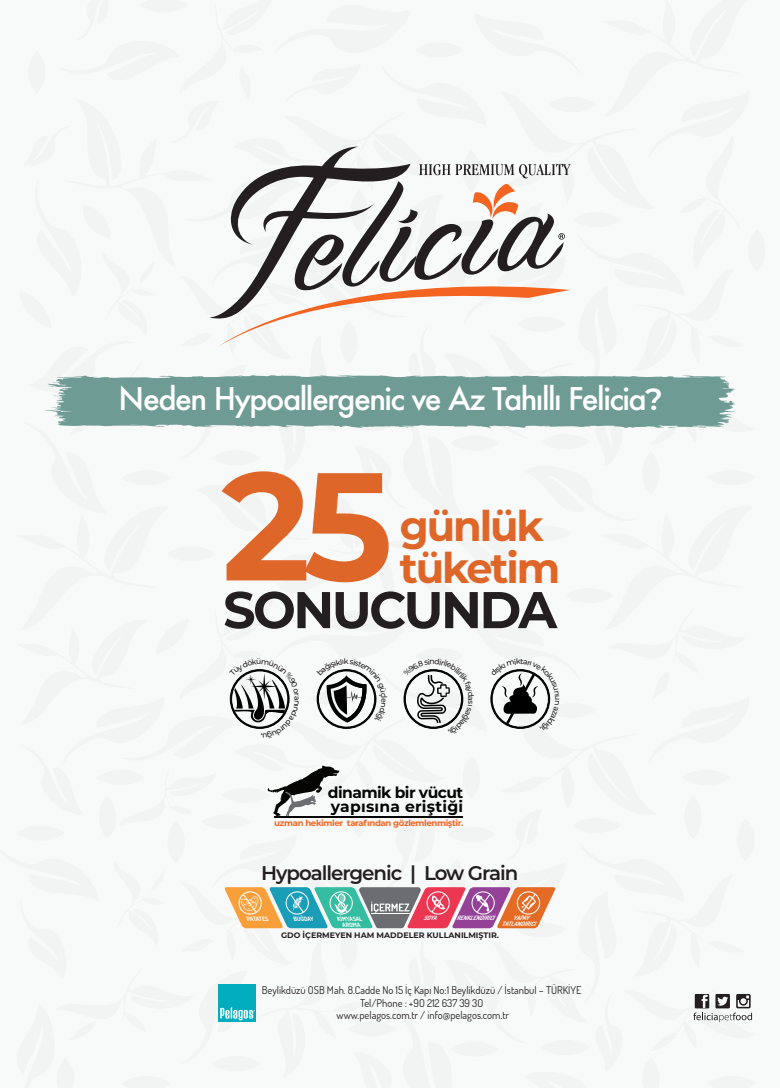
<style>
.page{position:relative;width:780px;height:1088px;background:#fff}
.page>*{position:absolute;margin:0;border:0;box-sizing:border-box;transform-origin:0 0}
.t1{font:700 153.25px "Montserrat";color:#de6629}
.t2{font:700 51.62px "Montserrat";letter-spacing:-.05em;color:#231f20}
.t3{font:700 42.12px/41.2px "Montserrat";letter-spacing:-.05em;color:#de6629}
.t4{font:500 30.5px "Futura";letter-spacing:-.05em;color:#fff}
.t5{font:600 19.75px "Montserrat";letter-spacing:-.05em;color:#231f20}
.t6{font:700 15.5px/14.5px "Montserrat";letter-spacing:.005em;color:#050504}
.t7{font:10.62px/12.8px "Dosis";color:#231f20;text-align:center}
.t8{font:700 8.5px "Montserrat";letter-spacing:-.04em;color:#f36523}
.t9{font:700 7.88px "Montserrat";color:#231f20}
.t10{font:italic 700 6px/5.8px "Dosis";color:#fff;text-align:center}
.s1{font-family:"Montserrat";font-weight:600}
</style>
<div class="page">
<img style="left:0;top:0;width:765px;height:1088px">
<svg style="left:209px;top:147px;width:201px;height:172px"></svg>
<svg style="left:218px;top:164px;width:352px;height:183px"></svg>
<svg style="left:45px;top:375px;width:690px;height:53px;background:#7ba39e"></svg>
<svg style="left:268px;top:765px;width:71px;height:52px"></svg>
<hr style="left:274px;top:816px;width:189px;height:1px;background:#050504">
<svg style="left:224px;top:887px;width:331px;height:41px;background:#aa938d"></svg>
<hr style="left:371px;top:913px;width:38px;height:1px;background:#fff">
<div style="left:218px;top:984px;width:37px;height:37px;background:#00adbc"></div>
<svg style="left:220px;top:1007px;width:35px;height:13px"></svg>
<svg style="left:693px;top:994px;width:59px;height:28px"></svg>
<svg style="left:490px;top:658px;width:69px;height:72px"></svg>
<svg style="left:403px;top:658px;width:71px;height:76px"></svg>
<svg style="left:316px;top:658px;width:71px;height:71px"></svg>
<svg style="left:229px;top:658px;width:70px;height:81px"></svg>
<h3 class="t4" style="left:118px;top:378px;width:546px">Neden Hypoallergenic ve Az Tahıllı Felicia<span class="s1">?</span></h3>
<h1 class="t1" style="left:221px;top:415px;width:172px">25</h1>
<h3 class="t3" style="left:399px;top:504px;width:162px">günlük tüketim</h3>
<h2 class="t2" style="left:223px;top:572px;width:335px">SONUCUNDA</h2>
<h3 class="t6" style="left:328px;top:784px;width:137px">dinamik bir vücut yapısına eriştiği</h3>
<p class="t8" style="left:274px;top:816px;width:190px">uzman hekimler tarafından gözlemlenmiştir.</p>
<h3 class="t5" style="left:261px;top:859px;width:259px">Hypoallergenic | Low Grain</h3>
<p class="t10" style="left:338px;top:915px;width:28px">KİMYASAL<br>AROMA</p>
<p class="t10" style="left:294px;top:915px;width:24px">BUĞDAY</p>
<p class="t10" style="left:456px;top:915px;width:43px">RENKLENDİRİCİ</p>
<p class="t10" style="left:501px;top:915px;width:39px;line-height:5.4px;text-align:left;text-indent:11px">YAPAY<br>TATLANDIRICI</p>
<p class="t10" style="left:247px;top:915px;width:25px">PATATES</p>
<p class="t10" style="left:423px;top:915px;width:18px">SOYA</p>
<p class="t9" style="left:281px;top:930px;width:219px">GDO İÇERMEYEN HAM MADDELER KULLANILMIŞTIR.</p>
<p class="t7" style="left:262px;top:983px;width:321px">Beylikdüzü OSB Mah. 8.Cadde No 15 İç Kapı No:1 Beylikdüzü / İstanbul – TÜRKİYE<br>Tel/Phone : +9O 212 637 39 3O<br>www.pelagos.com.tr / info@pelagos.com.tr</p>
</div>
